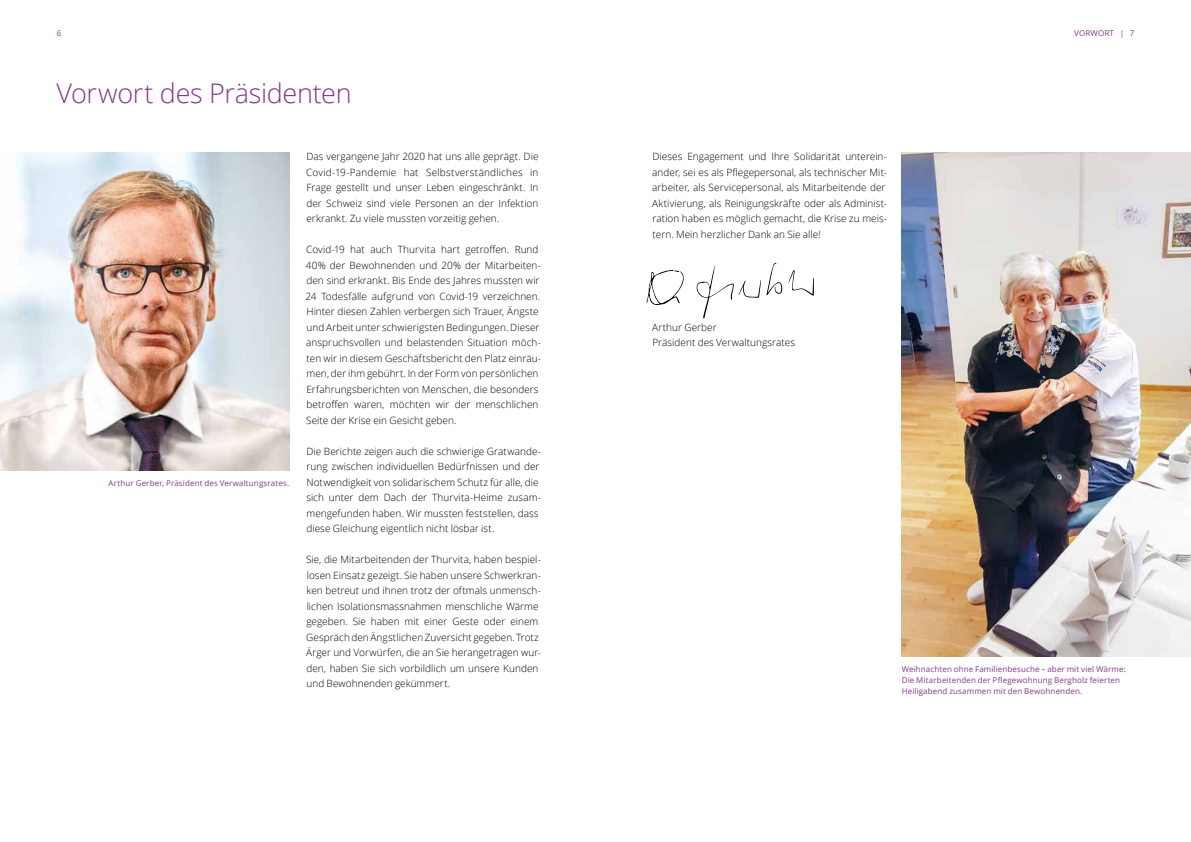
<style>
.page{position:relative;width:1191px;height:842px;background:#fff}
.page>*{position:absolute;margin:0;border:0;box-sizing:border-box;transform-origin:0 0}
.t1{font:300 27px "Open Sans";letter-spacing:-.01em;color:#86378b}
.t2{font:300 10px/15.5px "Open Sans";letter-spacing:.005em;color:#000}
.t3{font:8px/11px "Open Sans";letter-spacing:.015em;color:#86378b}
</style>
<div class="page">
<img style="left:0;top:152px;width:289px;height:318px">
<svg style="left:646px;top:263px;width:168px;height:56px"></svg>
<img style="left:901px;top:152px;width:290px;height:504px">
<p class="t3" style="left:57px;top:27px;width:6px">6</p>
<p class="t3" style="left:1074px;top:27px;width:62px">VORWORT | 7</p>
<h1 class="t1" style="left:57px;top:75px;width:296px">Vorwort des Präsidenten</h1>
<p class="t3" style="left:108px;top:477px;width:182px">Arthur Gerber, Präsident des Verwaltungsrates.</p>
<p class="t2" style="left:306px;top:148px;width:234px;text-align:justify">Das vergangene Jahr 2020 hat uns alle geprägt. Die Covid-19-Pandemie hat Selbstverständliches in Frage gestellt und unser Leben eingeschränkt. In der Schweiz sind viele Personen an der Infektion erkrankt. Zu viele mussten vorzeitig gehen.</p>
<p class="t2" style="left:305px;top:241px;width:237px">Covid-19 hat auch Thurvita hart getroffen. Rund 40% der Bewohnenden und 20% der Mitarbeiten&shy;den sind erkrankt. Bis Ende des Jahres mussten wir 24 Todesfälle aufgrund von Covid-19 verzeichnen.<br>Hinter diesen Zahlen verbergen sich Trauer, Ängste und Arbeit unter schwierigsten Bedingungen. Dieser anspruchsvollen und belastenden Situation möch&shy;ten wir in diesem Geschäftsbericht den Platz einräu&shy;men, der ihm gebührt. In der Form von persönlichen Erfahrungsberichten von Menschen, die besonders betroffen waren, möchten wir der menschlichen Seite der Krise ein Gesicht geben.</p>
<p class="t2" style="left:306px;top:443px;width:236px">Die Berichte zeigen auch die schwierige Gratwande&shy;rung zwischen individuellen Bedürfnissen und der Notwendigkeit von solidarischem Schutz für alle, die sich unter dem Dach der Thurvita-Heime zusam&shy;mengefunden haben. Wir mussten feststellen, dass diese Gleichung eigentlich nicht lösbar ist.</p>
<p class="t2" style="left:306px;top:551px;width:236px">Sie, die Mitarbeitenden der Thurvita, haben bespiel&shy;losen Einsatz gezeigt. Sie haben unsere Schwerkran&shy;ken betreut und ihnen trotz der oftmals unmensch&shy;lichen Isolationsmassnahmen menschliche Wärme gegeben. Sie haben mit einer Geste oder einem Gespräch den Ängstlichen Zuversicht gegeben. Trotz Ärger und Vorwürfen, die an Sie herangetragen wur&shy;den, haben Sie sich vorbildlich um unsere Kunden und Bewohnenden gekümmert.</p>
<p class="t2" style="left:652px;top:148px;width:236px">Dieses Engagement und Ihre Solidarität unterein&shy;ander, sei es als Pflegepersonal, als technischer Mit&shy;arbeiter, als Servicepersonal, als Mitarbeitende der Aktivierung, als Reinigungskräfte oder als Administ&shy;ration haben es möglich gemacht, die Krise zu meis&shy;tern. Mein herzlicher Dank an Sie alle!</p>
<p class="t2" style="left:652px;top:319px;width:144px">Arthur Gerber<br>Präsident des Verwaltungsrates</p>
<p class="t3" style="left:901px;top:663px;width:226px">Weihnachten ohne Familienbesuche – aber mit viel Wärme:<br>Die Mitarbeitenden der Pflegewohnung Bergholz feierten<br>Heiligabend zusammen mit den Bewohnenden.</p>
</div>
